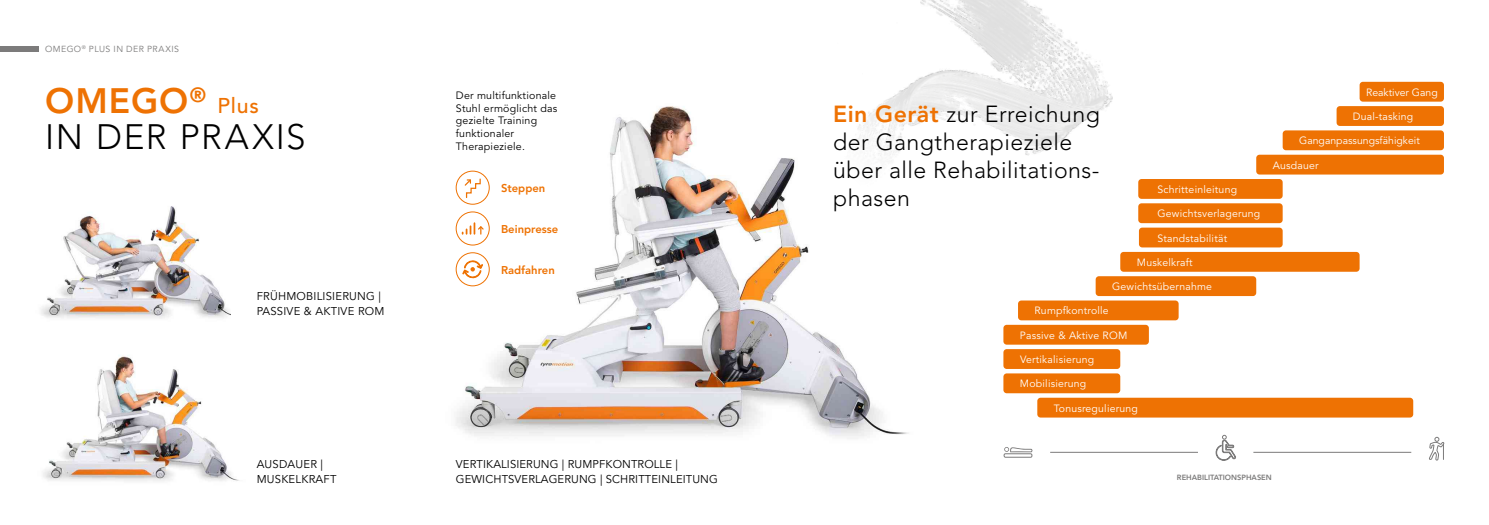
<style>
.page{position:relative;width:1489px;height:525px;background:#fff}
.page>*{position:absolute;margin:0;border:0;box-sizing:border-box;transform-origin:0 0}
.t1{font:300 35px "Avenir";letter-spacing:.045em;color:#000}
.t2{font:800 35px "Avenir";letter-spacing:.03em;color:#ee7203}
.t3{font:300 23.12px/27.8px "Avenir";letter-spacing:.02em;color:#000}
.t4{font:500 21.25px "Avenir";color:#ee7203}
.t5{font:11.25px/15px "Avenir";letter-spacing:.01em;color:#000}
.t6{font:800 11.25px "Avenir";color:#ee7203}
.t7{font:10.62px/12.8px "Avenir";letter-spacing:.02em;color:#000}
.t8{font:10.5px "Avenir";letter-spacing:.02em;color:#fff}
.t9{font:10.5px "Avenir";color:#fff}
.t10{font:8.75px "Avenir";letter-spacing:.05em;color:#7c7b7b}
.t11{font:800 7.5px "Avenir";color:#7c7b7b}
.s1{font-weight:800;color:#ee7203}
</style>
<div class="page">
<img style="left:455px;top:106px;width:567px;height:333px">
<img style="left:41px;top:206px;width:189px;height:113px">
<img style="left:723px;top:0;width:482px;height:266px">
<div style="left:0;top:46px;width:39px;height:6px;background:#7c7b7b"></div>
<img style="left:43px;top:355px;width:196px;height:126px">
<div style="left:1037px;top:397px;width:375px;height:20px;background:#ee7203;border-radius:3px"></div>
<div style="left:1256px;top:155px;width:187px;height:19px;background:#ee7203;border-radius:3px"></div>
<div style="left:1095px;top:276px;width:161px;height:20px;background:#ee7203;border-radius:3px"></div>
<div style="left:1003px;top:324px;width:145px;height:20px;background:#ee7203;border-radius:3px"></div>
<div style="left:1138px;top:203px;width:144px;height:20px;background:#ee7203;border-radius:3px"></div>
<div style="left:1003px;top:373px;width:117px;height:20px;background:#ee7203;border-radius:3px"></div>
<div style="left:1282px;top:130px;width:161px;height:20px;background:#ee7203;border-radius:3px"></div>
<div style="left:1120px;top:252px;width:239px;height:19px;background:#ee7203;border-radius:3px"></div>
<div style="left:1138px;top:179px;width:144px;height:20px;background:#ee7203;border-radius:3px"></div>
<div style="left:1003px;top:349px;width:117px;height:20px;background:#ee7203;border-radius:3px"></div>
<div style="left:1336px;top:106px;width:107px;height:20px;background:#ee7203;border-radius:3px"></div>
<div style="left:1359px;top:82px;width:84px;height:20px;background:#ee7203;border-radius:3px"></div>
<div style="left:1138px;top:227px;width:144px;height:20px;background:#ee7203;border-radius:3px"></div>
<div style="left:1017px;top:300px;width:161px;height:20px;background:#ee7203;border-radius:3px"></div>
<hr style="left:1050px;top:452px;width:147px;height:1px;background:#7c7b7b">
<hr style="left:1253px;top:452px;width:158px;height:1px;background:#7c7b7b">
<svg style="left:1215px;top:434px;width:20px;height:26px"></svg>
<svg style="left:1429px;top:436px;width:15px;height:25px"></svg>
<svg style="left:1003px;top:447px;width:29px;height:11px"></svg>
<div style="left:456px;top:171px;width:33px;height:33px;border:1px solid #ee7203;border-radius:50%"></div>
<svg style="left:463px;top:178px;width:18px;height:21px"></svg>
<div style="left:456px;top:211px;width:33px;height:34px;border:1px solid #ee7203;border-radius:50%"></div>
<svg style="left:462px;top:223px;width:23px;height:11px"></svg>
<div style="left:456px;top:252px;width:33px;height:34px;border:1px solid #ee7203;border-radius:50%"></div>
<svg style="left:462px;top:260px;width:21px;height:18px"></svg>
<p class="t10" style="left:45px;top:44px;width:136px">OMEGO<sup>®</sup> PLUS IN DER PRAXIS</p>
<h1 class="t2" style="left:45px;top:80px;width:163px">OMEGO<sup>®</sup></h1>
<h3 class="t4" style="left:217px;top:93px;width:43px">Plus</h3>
<h1 class="t1" style="left:45px;top:116px;width:262px">IN DER PRAXIS</h1>
<p class="t5" style="left:257px;top:288px;width:129px">FRÜHMOBILISIERUNG |<br>PASSIVE &amp; AKTIVE ROM</p>
<p class="t7" style="left:456px;top:89px;width:103px">Der multifunktionale<br>Stuhl ermöglicht das gezielte Training funktionaler<br>Therapieziele.</p>
<p class="t6" style="left:501px;top:181px;width:46px">Steppen</p>
<p class="t6" style="left:501px;top:222px;width:59px">Beinpresse</p>
<p class="t6" style="left:501px;top:263px;width:55px">Radfahren</p>
<p class="t5" style="left:257px;top:456px;width:81px">AUSDAUER |<br>MUSKELKRAFT</p>
<p class="t5" style="left:456px;top:456px;width:263px">VERTIKALISIERUNG | RUMPFKONTROLLE |<br>GEWICHTSVERLAGERUNG | SCHRITTEINLEITUNG</p>
<h2 class="t3" style="left:833px;top:100px;width:268px"><span class="s1">Ein Gerät</span> zur Erreichung der Gangtherapieziele über alle Rehabilitations&shy;phasen</h2>
<p class="t8" style="left:1157px;top:183px;width:81px">Schritteinleitung</p>
<p class="t8" style="left:1157px;top:207px;width:104px">Gewichtsverlagerung</p>
<p class="t8" style="left:1157px;top:232px;width:71px">Standstabilität</p>
<p class="t8" style="left:1136px;top:256px;width:57px">Muskelkraft</p>
<p class="t8" style="left:1112px;top:280px;width:101px">Gewichtsübernahme</p>
<p class="t8" style="left:1034px;top:304px;width:76px">Rumpfkontrolle</p>
<p class="t8" style="left:1019px;top:329px;width:109px">Passive &amp; Aktive ROM</p>
<p class="t8" style="left:1020px;top:353px;width:76px">Vertikalisierung</p>
<p class="t8" style="left:1019px;top:377px;width:68px">Mobilisierung</p>
<p class="t8" style="left:1053px;top:402px;width:86px">Tonusregulierung</p>
<p class="t9" style="left:1365px;top:86px;width:73px">Reaktiver Gang</p>
<p class="t8" style="left:1352px;top:110px;width:62px">Dual-tasking</p>
<p class="t9" style="left:1298px;top:134px;width:122px">Ganganpassungsfähigkeit</p>
<p class="t8" style="left:1272px;top:159px;width:47px">Ausdauer</p>
<p class="t11" style="left:1176px;top:472px;width:96px">REHABILITATIONSPHASEN</p>
</div>
